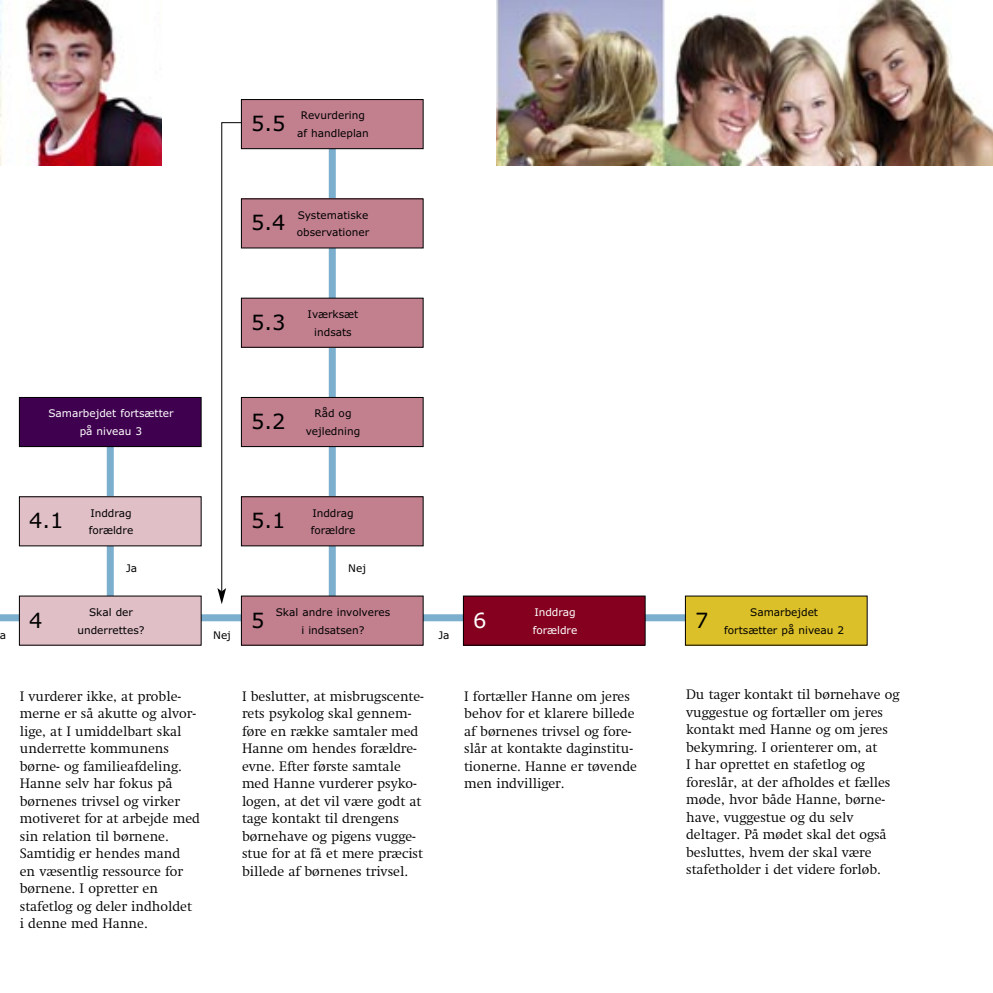
<style>
.page{position:relative;width:993px;height:993px;background:#fff}
.page>*{position:absolute;margin:0;border:0;box-sizing:border-box;transform-origin:0 0}
.t1{font:21px "Verdana";color:#000}
.t2{font:21px "Verdana";color:#fff}
.t3{font:300 14px/17.5px "Swift Com";color:#000}
.t4{font:10.5px/17.5px "Verdana";color:#000;text-align:center}
.t5{font:10.5px/17.5px "Verdana";color:#fff;text-align:center}
</style>
<div class="page">
<img style="left:0;top:0;width:992px;height:165px">
<div style="left:162px;top:0;width:333px;height:169px;background:#fff"></div>
<svg style="left:217px;top:122px;width:35px;height:482px"></svg>
<div style="left:107px;top:438px;width:7px;height:170px;background:#7caece"></div>
<div style="left:329px;top:132px;width:7px;height:478px;background:#7caece"></div>
<div style="left:0;top:614px;width:721px;height:7px;background:#7caece"></div>
<div style="left:19px;top:596px;width:182px;height:49px;background:#e0bfc7"></div>
<div style="left:241px;top:596px;width:182px;height:49px;background:#c2808f"></div>
<div style="left:463px;top:596px;width:182px;height:49px;background:#84001e"></div>
<div style="left:463px;top:595px;width:182px;height:50px;border:1px solid #000"></div>
<div style="left:685px;top:596px;width:181px;height:49px;background:#dcc02a"></div>
<div style="left:19px;top:496px;width:182px;height:49px;background:#e0bfc7"></div>
<div style="left:19px;top:496px;width:182px;height:50px;border:1px solid #000"></div>
<div style="left:241px;top:496px;width:182px;height:49px;background:#c2808f"></div>
<div style="left:241px;top:496px;width:182px;height:50px;border:1px solid #000"></div>
<div style="left:19px;top:397px;width:182px;height:49px;background:#3f004f"></div>
<div style="left:19px;top:397px;width:182px;height:49px;border:1px solid #000"></div>
<div style="left:241px;top:397px;width:182px;height:49px;background:#c2808f"></div>
<div style="left:241px;top:397px;width:182px;height:49px;border:1px solid #000"></div>
<div style="left:241px;top:298px;width:182px;height:49px;background:#c2808f"></div>
<div style="left:241px;top:99px;width:182px;height:50px;background:#c2808f"></div>
<div style="left:241px;top:99px;width:182px;height:50px;border:1px solid #000"></div>
<div style="left:241px;top:199px;width:182px;height:49px;background:#c2808f"></div>
<h1 class="t1" style="left:251px;top:115px;width:36px">5.5</h1>
<p class="t4" style="left:297px;top:108px;width:73px">Revurdering af handleplan</p>
<h1 class="t1" style="left:251px;top:214px;width:36px">5.4</h1>
<p class="t4" style="left:297px;top:207px;width:74px;text-align:left">Systematiske observationer</p>
<p class="t5" style="left:48px;top:405px;width:127px">Samarbejdet fortsætter på niveau 3</p>
<h1 class="t1" style="left:251px;top:313px;width:36px">5.3</h1>
<p class="t4" style="left:307px;top:306px;width:52px">Iværksæt indsats</p>
<h1 class="t1" style="left:251px;top:413px;width:36px">5.2</h1>
<p class="t4" style="left:306px;top:405px;width:56px">Råd og vejledning</p>
<p class="t4" style="left:89px;top:505px;width:46px;text-align:left">Inddrag forældre</p>
<p class="t4" style="left:310px;top:505px;width:46px;text-align:left">Inddrag forældre</p>
<h1 class="t1" style="left:29px;top:512px;width:36px">4.1</h1>
<h1 class="t1" style="left:251px;top:512px;width:36px">5.1</h1>
<p class="t4" style="left:126px;top:560px;width:13px">Ja</p>
<p class="t4" style="left:348px;top:560px;width:19px">Nej</p>
<p class="t4" style="left:77px;top:604px;width:69px">Skal der underrettes?</p>
<p class="t4" style="left:276px;top:604px;width:116px">Skal andre involveres i indsatsen?</p>
<p class="t5" style="left:532px;top:604px;width:46px;text-align:left">Inddrag forældre</p>
<p class="t4" style="left:724px;top:604px;width:121px">Samarbejdet fortsætter på niveau 2</p>
<h1 class="t1" style="left:29px;top:611px;width:15px">4</h1>
<h1 class="t1" style="left:251px;top:611px;width:15px">5</h1>
<h1 class="t2" style="left:473px;top:611px;width:15px">6</h1>
<h1 class="t1" style="left:694px;top:611px;width:15px">7</h1>
<p class="t4" style="left:-1px;top:626px;width:8px">a</p>
<p class="t4" style="left:213px;top:626px;width:19px">Nej</p>
<p class="t4" style="left:438px;top:626px;width:13px">Ja</p>
<p class="t3" style="left:20px;top:688px;width:182px">I vurderer ikke, at proble&shy;merne er så akutte og alvor&shy;lige, at I umiddelbart skal underrette kommunens børne- og familieafdeling.<br>Hanne selv har fokus på børnenes trivsel og virker motiveret for at arbejde med sin relation til børnene.<br>Samtidig er hendes mand<br>en væsentlig ressource for børnene. I opretter en stafetlog og deler indholdet<br>i denne med Hanne.</p>
<p class="t3" style="left:242px;top:688px;width:183px">I beslutter, at misbrugscente&shy;rets psykolog skal gennem - føre en række samtaler med<br>Hanne om hendes forældre&shy;evne. Efter første samtale med Hanne vurderer psyko&shy;logen, at det vil være godt at tage kontakt til drengens børnehave og pigens vugge&shy;stue for at få et mere præcist billede af børnenes trivsel.</p>
<p class="t3" style="left:464px;top:688px;width:174px">I fortæller Hanne om jeres behov for et klarere billede af børnenes trivsel og fore&shy;slår at kontakte daginstitu&shy;tionerne. Hanne er tøvende men indvilliger.</p>
<p class="t3" style="left:686px;top:686px;width:215px">Du tager kontakt til børnehave og vuggestue og fortæller om jeres kontakt med Hanne og om jeres bekymring. I orienterer om, at<br>I har oprettet en stafetlog og foreslår, at der afholdes et fælles møde, hvor både Hanne, børne - have, vuggestue og du selv deltager. På mødet skal det også besluttes, hvem der skal være stafetholder i det videre forløb.</p>
</div>
